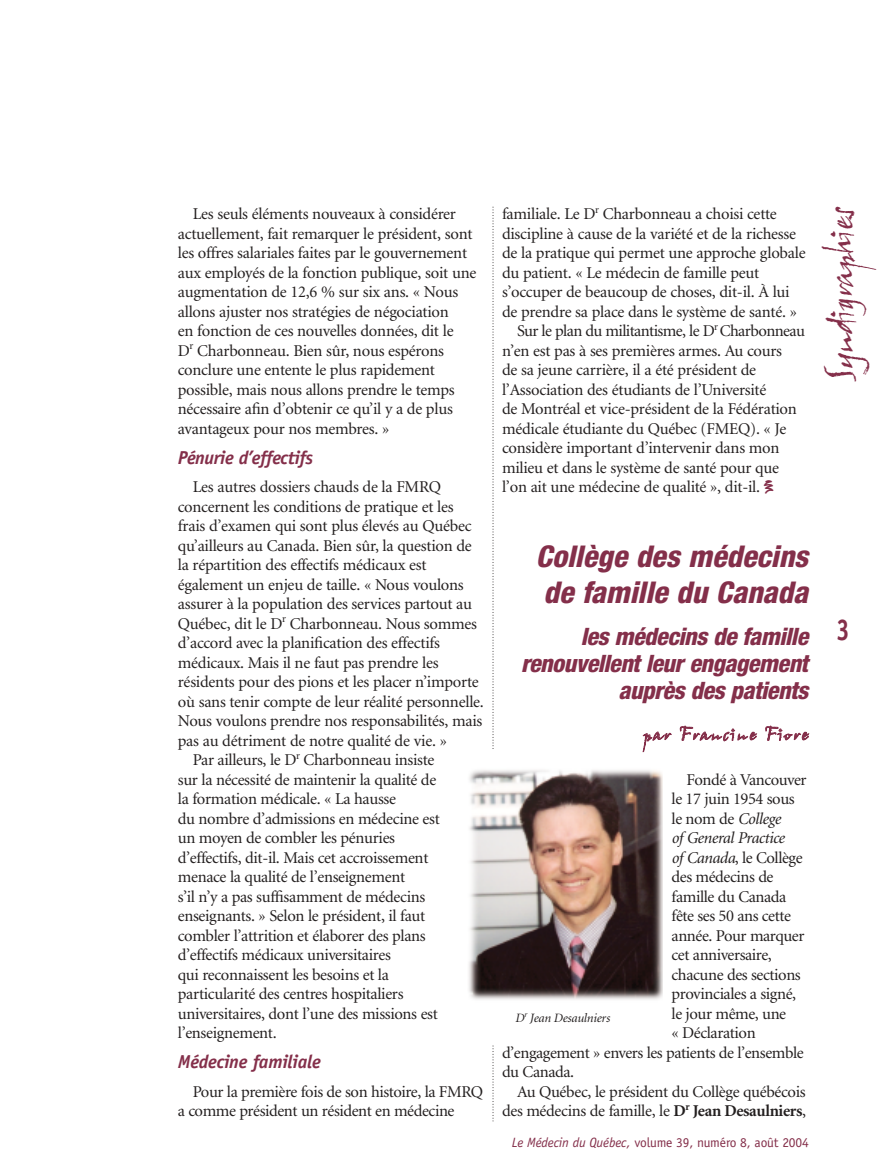
<style>
.page{position:relative;width:878px;height:1175px;background:#fff}
.page>*{position:absolute;margin:0;border:0;box-sizing:border-box;transform-origin:0 0}
.t1{font:36px "John Handy Plain";letter-spacing:-.055em;color:#842f4a}
.t2{font:italic 800 condensed 30px/36px "Helvetica Neue";color:#842f4a}
.t3{font:700 30px "Officina Sans";color:#842f4a;scale:.8 1}
.t4{font:italic 800 condensed 24px/27px "Helvetica Neue";letter-spacing:-.02em;color:#842f4a;text-align:right}
.t5{font:italic 700 18.75px "Officina Sans";letter-spacing:-.025em;color:#842f4a}
.t6{font:18px "John Handy Plain";letter-spacing:.07em;color:#842f4a}
.t7{font:16.5px/19.5px "Minion";letter-spacing:-.015em;color:#231f1f}
.t8{font:16.5px "Minion";letter-spacing:-.035em;color:#231f1f}
.t9{font:italic 16.5px "Minion";letter-spacing:-.025em;color:#231f1f}
.t10{font:13.5px "Officina Sans";letter-spacing:-.01em;color:#842f4a}
.t11{font:italic 12.75px "Minion";letter-spacing:-.01em;color:#231f1f}
.s1{font-family:"Mini Pics Confetti";font-weight:800;color:#842f4a}
.s2{font-style:italic}
.s3{font-weight:700}
</style>
<div class="page">
<svg style="left:492px;top:207px;width:1px;height:542px"></svg>
<svg style="left:492px;top:1046px;width:1px;height:73px"></svg>
<img style="left:469px;top:770px;width:193px;height:230px">
<p class="t7" style="left:178px;top:205px;width:300px;text-indent:15px">Les seuls éléments nouveaux à considérer actuellement, fait remarquer le président, sont les offres salariales faites par le gouvernement aux employés de la fonction publique, soit une augmentation de 12,6 % sur six ans. « Nous allons ajuster nos stratégies de négociation<br>en fonction de ces nouvelles données, dit le<br>D<sup>r</sup> Charbonneau. Bien sûr, nous espérons conclure une entente le plus rapidement possible, mais nous allons prendre le temps nécessaire afin d’obtenir ce qu’il y a de plus avantageux pour nos membres. »</p>
<p class="t5" style="left:178px;top:450px;width:137px">Pénurie d’effectifs</p>
<p class="t7" style="left:193px;top:478px;width:250px">Les autres dossiers chauds de la FMRQ</p>
<p class="t7" style="left:178px;top:498px;width:277px">concernent les conditions de pratique et les</p>
<p class="t7" style="left:178px;top:517px;width:295px">frais d’examen qui sont plus élevés au Québec</p>
<p class="t7" style="left:178px;top:537px;width:295px">qu’ailleurs au Canada. Bien sûr, la question de</p>
<p class="t7" style="left:178px;top:556px;width:250px">la répartition des effectifs médicaux est</p>
<p class="t7" style="left:178px;top:576px;width:287px">également un enjeu de taille. « Nous voulons</p>
<p class="t7" style="left:178px;top:595px;width:296px">assurer à la population des services partout au</p>
<p class="t7" style="left:178px;top:615px;width:301px">Québec, dit le D<sup>r</sup> Charbonneau. Nous sommes</p>
<p class="t7" style="left:178px;top:634px;width:264px">d’accord avec la planification des effectifs</p>
<p class="t7" style="left:178px;top:654px;width:262px">médicaux. Mais il ne faut pas prendre les</p>
<p class="t7" style="left:178px;top:673px;width:302px">résidents pour des pions et les placer n’importe</p>
<p class="t7" style="left:178px;top:693px;width:307px">où sans tenir compte de leur réalité personnelle.</p>
<p class="t7" style="left:178px;top:712px;width:306px">Nous voulons prendre nos responsabilités, mais</p>
<p class="t7" style="left:178px;top:732px;width:270px">pas au détriment de notre qualité de vie. »</p>
<p class="t7" style="left:193px;top:751px;width:243px">Par ailleurs, le D<sup>r</sup> Charbonneau insiste</p>
<p class="t7" style="left:178px;top:771px;width:260px">sur la nécessité de maintenir la qualité de</p>
<p class="t7" style="left:178px;top:790px;width:220px">la formation médicale. « La hausse</p>
<p class="t7" style="left:178px;top:810px;width:263px">du nombre d’admissions en médecine est</p>
<p class="t7" style="left:178px;top:829px;width:219px">un moyen de combler les pénuries</p>
<p class="t7" style="left:178px;top:849px;width:252px">d’effectifs, dit-il. Mais cet accroissement</p>
<p class="t7" style="left:178px;top:868px;width:229px">menace la qualité de l’enseignement</p>
<p class="t7" style="left:178px;top:888px;width:249px">s’il n’y a pas suffisamment de médecins</p>
<p class="t7" style="left:178px;top:907px;width:249px">enseignants. » Selon le président, il faut</p>
<p class="t7" style="left:178px;top:927px;width:249px">combler l’attrition et élaborer des plans</p>
<p class="t7" style="left:178px;top:946px;width:214px">d’effectifs médicaux universitaires</p>
<p class="t7" style="left:178px;top:966px;width:213px">qui reconnaissent les besoins et la</p>
<p class="t7" style="left:178px;top:985px;width:227px">particularité des centres hospitaliers</p>
<p class="t7" style="left:178px;top:1005px;width:261px">universitaires, dont l’une des missions est</p>
<p class="t7" style="left:178px;top:1024px;width:100px">l’enseignement.</p>
<p class="t5" style="left:178px;top:1054px;width:144px">Médecine familiale</p>
<p class="t7" style="left:178px;top:1083px;width:307px;text-indent:15px">Pour la première fois de son histoire, la FMRQ a comme président un résident en médecine</p>
<p class="t7" style="left:502px;top:205px;width:276px">familiale. Le D<sup>r</sup> Charbonneau a choisi cette</p>
<p class="t7" style="left:502px;top:225px;width:295px">discipline à cause de la variété et de la richesse</p>
<p class="t7" style="left:502px;top:244px;width:305px">de la pratique qui permet une approche globale</p>
<p class="t7" style="left:502px;top:264px;width:259px">du patient. « Le médecin de famille peut</p>
<p class="t7" style="left:502px;top:283px;width:289px">s’occuper de beaucoup de choses, dit-il. À lui</p>
<p class="t7" style="left:502px;top:303px;width:296px">de prendre sa place dans le système de santé. »</p>
<p class="t8" style="left:517px;top:324px;width:289px">Sur le plan du militantisme, le D<sup>r</sup> Charbonneau</p>
<p class="t7" style="left:502px;top:342px;width:281px">n’en est pas à ses premières armes. Au cours</p>
<p class="t7" style="left:502px;top:361px;width:256px">de sa jeune carrière, il a été président de</p>
<p class="t7" style="left:502px;top:381px;width:266px">l’Association des étudiants de l’Université</p>
<p class="t7" style="left:502px;top:400px;width:296px">de Montréal et vice-président de la Fédération</p>
<p class="t7" style="left:502px;top:420px;width:286px">médicale étudiante du Québec (FMEQ). « Je</p>
<p class="t7" style="left:502px;top:439px;width:279px">considère important d’intervenir dans mon</p>
<p class="t7" style="left:502px;top:459px;width:278px">milieu et dans le système de santé pour que</p>
<p class="t7" style="left:502px;top:478px;width:274px">l’on ait une médecine de qualité », dit-il. <span class="s1">c</span></p>
<h1 class="t1" style="left:825px;top:382px;width:177px;rotate:-90deg">Syndigraphies</h1>
<h2 class="t2" style="left:536px;top:541px;width:274px">Collège des médecins de famille du Canada</h2>
<h3 class="t4" style="left:521px;top:625px;width:288px">les médecins de famille renouvellent leur engagement auprès des patients</h3>
<p class="t6" style="left:643px;top:726px;width:166px">par Francine Fiore</p>
<p class="t7" style="left:686px;top:771px;width:121px">Fondé à Vancouver</p>
<p class="t7" style="left:671px;top:790px;width:125px">le 17 juin 1954 sous</p>
<p class="t7" style="left:671px;top:810px;width:111px">le nom de <span class="s2">College</span></p>
<p class="t9" style="left:671px;top:831px;width:114px">of General Practice</p>
<p class="t7" style="left:671px;top:849px;width:132px"><span class="s2">of Canada</span>, le Collège</p>
<p class="t7" style="left:671px;top:868px;width:103px">des médecins de</p>
<p class="t7" style="left:671px;top:888px;width:116px">famille du Canada</p>
<p class="t7" style="left:671px;top:907px;width:121px">fête ses 50 ans cette</p>
<p class="t7" style="left:671px;top:927px;width:134px">année. Pour marquer</p>
<p class="t7" style="left:671px;top:946px;width:102px">cet anniversaire,</p>
<p class="t7" style="left:671px;top:966px;width:131px">chacune des sections</p>
<p class="t7" style="left:671px;top:985px;width:126px">provinciales a signé,</p>
<p class="t7" style="left:671px;top:1005px;width:116px">le jour même, une</p>
<p class="t7" style="left:671px;top:1024px;width:86px">« Déclaration</p>
<p class="t7" style="left:502px;top:1044px;width:303px">d’engagement » envers les patients de l’ensemble</p>
<p class="t7" style="left:502px;top:1063px;width:74px">du Canada.</p>
<p class="t7" style="left:517px;top:1083px;width:290px">Au Québec, le président du Collège québécois</p>
<p class="t7" style="left:502px;top:1102px;width:305px">des médecins de famille, le <span class="s3">D</span><sup>r</sup> <span class="s3">Jean Desaulniers</span>,</p>
<p class="t10" style="left:512px;top:1137px;width:298px"><span class="s2">Le Médecin du Québec,</span> volume 39, numéro 8, août 2004</p>
<p class="t11" style="left:515px;top:1012px;width:96px">D<sup>r</sup> Jean Desaulniers</p>
<h2 class="t3" style="left:836px;top:618px;width:18px">3</h2>
</div>
